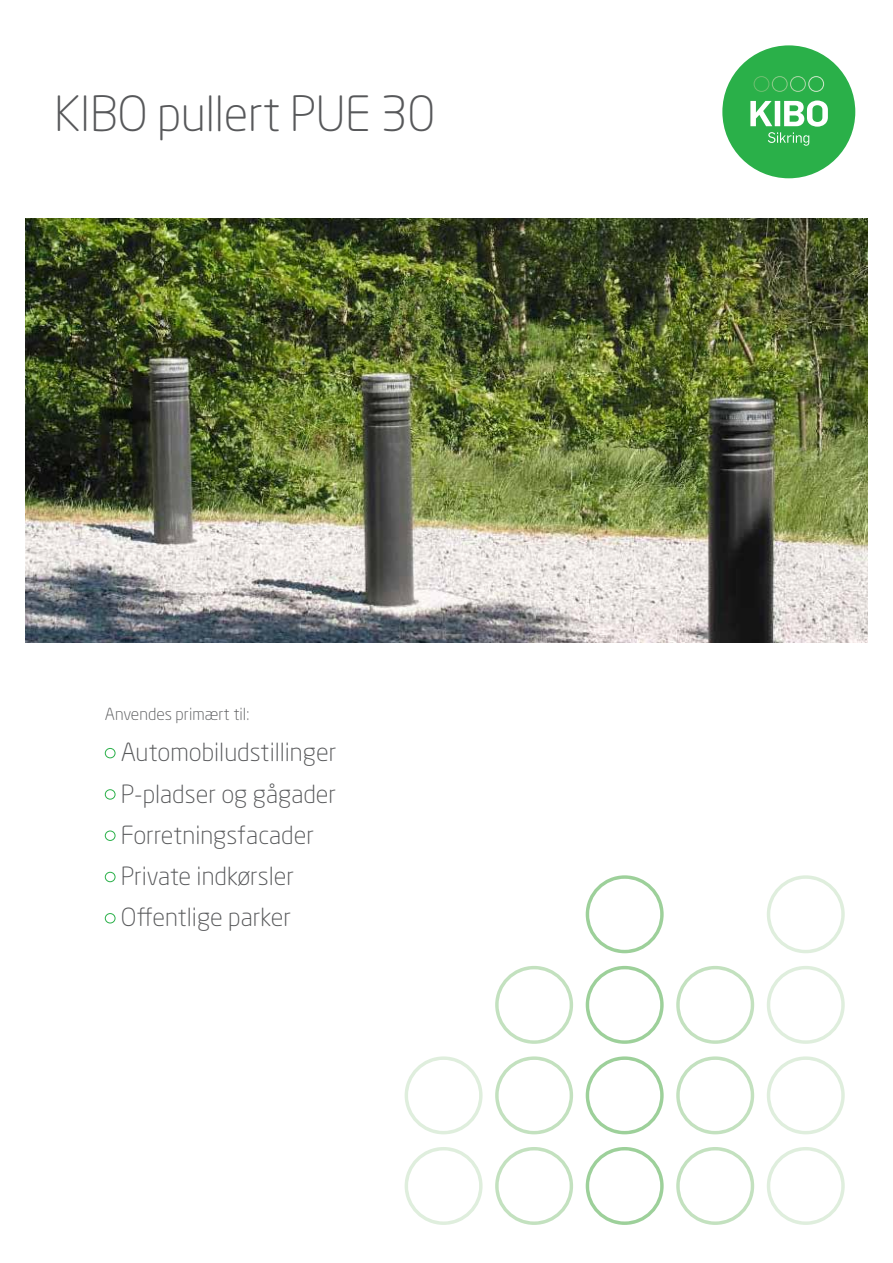
<style>
.page{position:relative;width:893px;height:1263px;background:#fff}
.page>*{position:absolute;margin:0;border:0;box-sizing:border-box;transform-origin:0 0}
.t1{font:300 48px "Neo Sans Std";letter-spacing:-.01em;color:#57585a}
.t2{font:300 24.75px/41.2px "Neo Sans Std";color:#57585a}
.t3{font:300 16.5px "Neo Sans Std";color:#57585a}
</style>
<div class="page">
<div style="left:105px;top:748px;width:10px;height:10px;border:1px solid #2ab049;border-radius:50%"></div>
<div style="left:105px;top:789px;width:10px;height:10px;border:1px solid #2ab049;border-radius:50%"></div>
<div style="left:105px;top:830px;width:10px;height:11px;border:1px solid #2ab049;border-radius:50%"></div>
<div style="left:105px;top:872px;width:10px;height:10px;border:1px solid #2ab049;border-radius:50%"></div>
<div style="left:105px;top:913px;width:10px;height:10px;border:1px solid #2ab049;border-radius:50%"></div>
<img style="left:26px;top:218px;width:841px;height:425px">
<div style="left:722px;top:45px;width:133px;height:133px;background:#2ab049;border-radius:50%"></div>
<svg style="left:750px;top:100px;width:78px;height:46px"></svg>
<svg style="left:754px;top:76px;width:70px;height:16px"></svg>
<svg style="left:405px;top:1147px;width:78px;height:78px"></svg>
<svg style="left:495px;top:1147px;width:78px;height:78px"></svg>
<svg style="left:495px;top:966px;width:78px;height:78px"></svg>
<svg style="left:405px;top:1056px;width:78px;height:78px"></svg>
<svg style="left:495px;top:1056px;width:78px;height:78px"></svg>
<svg style="left:586px;top:1147px;width:78px;height:78px"></svg>
<svg style="left:586px;top:966px;width:78px;height:78px"></svg>
<svg style="left:586px;top:1056px;width:78px;height:78px"></svg>
<svg style="left:767px;top:1147px;width:78px;height:78px"></svg>
<svg style="left:767px;top:966px;width:78px;height:78px"></svg>
<svg style="left:767px;top:1056px;width:78px;height:78px"></svg>
<svg style="left:767px;top:875px;width:78px;height:78px"></svg>
<svg style="left:676px;top:1147px;width:78px;height:78px"></svg>
<svg style="left:676px;top:966px;width:78px;height:78px"></svg>
<svg style="left:676px;top:1056px;width:78px;height:78px"></svg>
<svg style="left:586px;top:875px;width:78px;height:78px"></svg>
<h1 class="t1" style="left:54px;top:85px;width:383px">KIBO pullert PUE 30</h1>
<p class="t3" style="left:105px;top:704px;width:146px">Anvendes primært til:</p>
<p class="t2" style="left:121px;top:731px;width:217px">Automobiludstillinger<br>P-pladser og gågader<br>Forretningsfacader<br>Private indkørsler<br>Offentlige parker</p>
</div>
